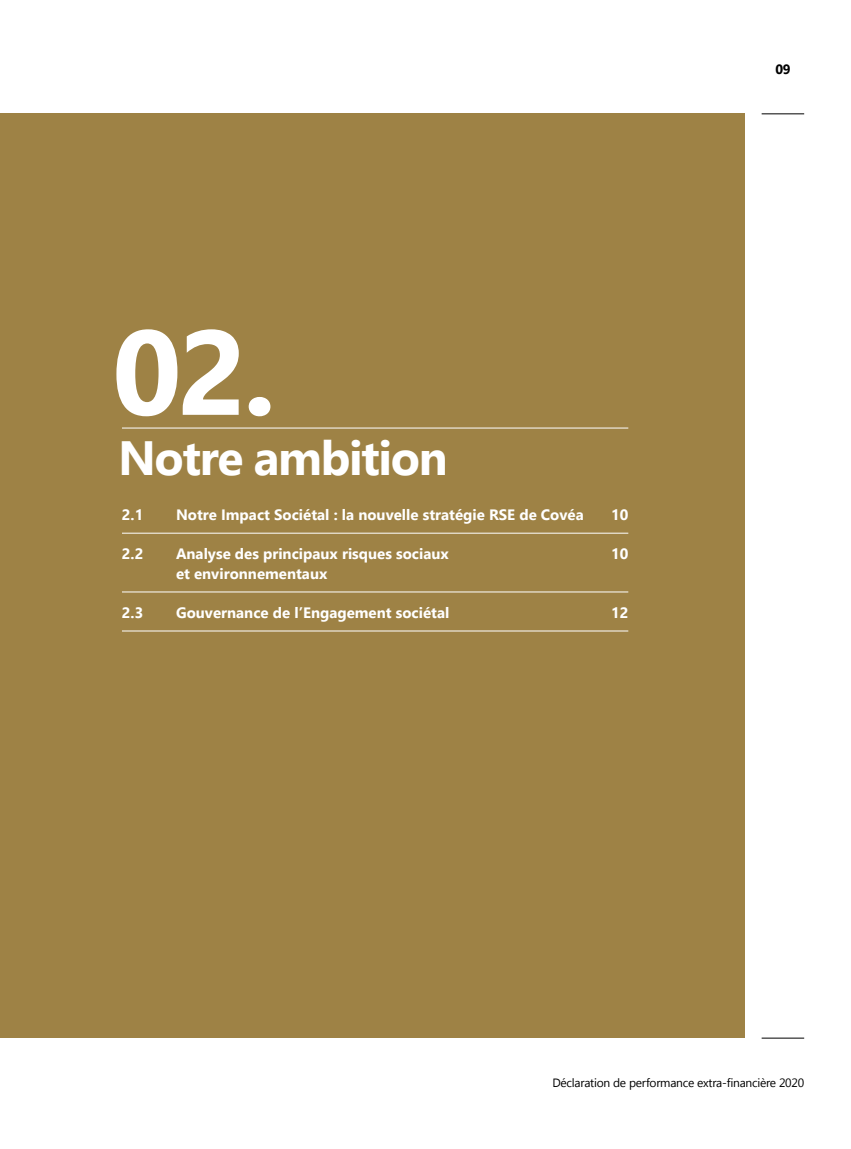
<style>
.page{position:relative;width:851px;height:1149px;background:#fff}
.page>*{position:absolute;margin:0;border:0;box-sizing:border-box;transform-origin:0 0}
.t1{font:700 120px "Segoe UI";color:#fff}
.t2{font:700 48px "Segoe UI";letter-spacing:-.03em;color:#fff}
.t3{font:700 15px "Segoe UI";color:#fff}
.t4{font:700 13.5px "Segoe UI";color:#000}
.t5{font:12px "Segoe UI";letter-spacing:-.02em;color:#000}
</style>
<div class="page">
<div style="left:0;top:114px;width:744px;height:923px;background:#9e8245"></div>
<hr style="left:761px;top:1037px;width:43px;height:1px;background:#000">
<hr style="left:761px;top:113px;width:43px;height:1px;background:#000">
<hr style="left:122px;top:591px;width:506px;height:1px;background:#fff">
<hr style="left:122px;top:532px;width:506px;height:1px;background:#fff">
<hr style="left:122px;top:630px;width:506px;height:1px;background:#fff">
<hr style="left:122px;top:427px;width:506px;height:1px;background:#fff">
<h1 class="t1" style="left:112px;top:281px;width:165px">02.</h1>
<h2 class="t2" style="left:118px;top:421px;width:331px">Notre ambition</h2>
<p class="t3" style="left:122px;top:503px;width:23px">2.1</p>
<p class="t3" style="left:176px;top:503px;width:409px">Notre Impact Sociétal : la nouvelle stratégie RSE de Covéa</p>
<p class="t3" style="left:611px;top:503px;width:19px">10</p>
<p class="t3" style="left:122px;top:542px;width:23px">2.2</p>
<p class="t3" style="left:176px;top:542px;width:274px">Analyse des principaux risques sociaux</p>
<p class="t3" style="left:611px;top:542px;width:19px">10</p>
<p class="t3" style="left:176px;top:562px;width:153px">et environnementaux</p>
<p class="t3" style="left:122px;top:601px;width:23px">2.3</p>
<p class="t3" style="left:176px;top:601px;width:275px">Gouvernance de l’Engagement sociétal</p>
<p class="t3" style="left:611px;top:601px;width:19px">12</p>
<p class="t4" style="left:775px;top:59px;width:17px">09</p>
<p class="t5" style="left:552px;top:1074px;width:253px">Déclaration de performance extra-financière 2020</p>
</div>
